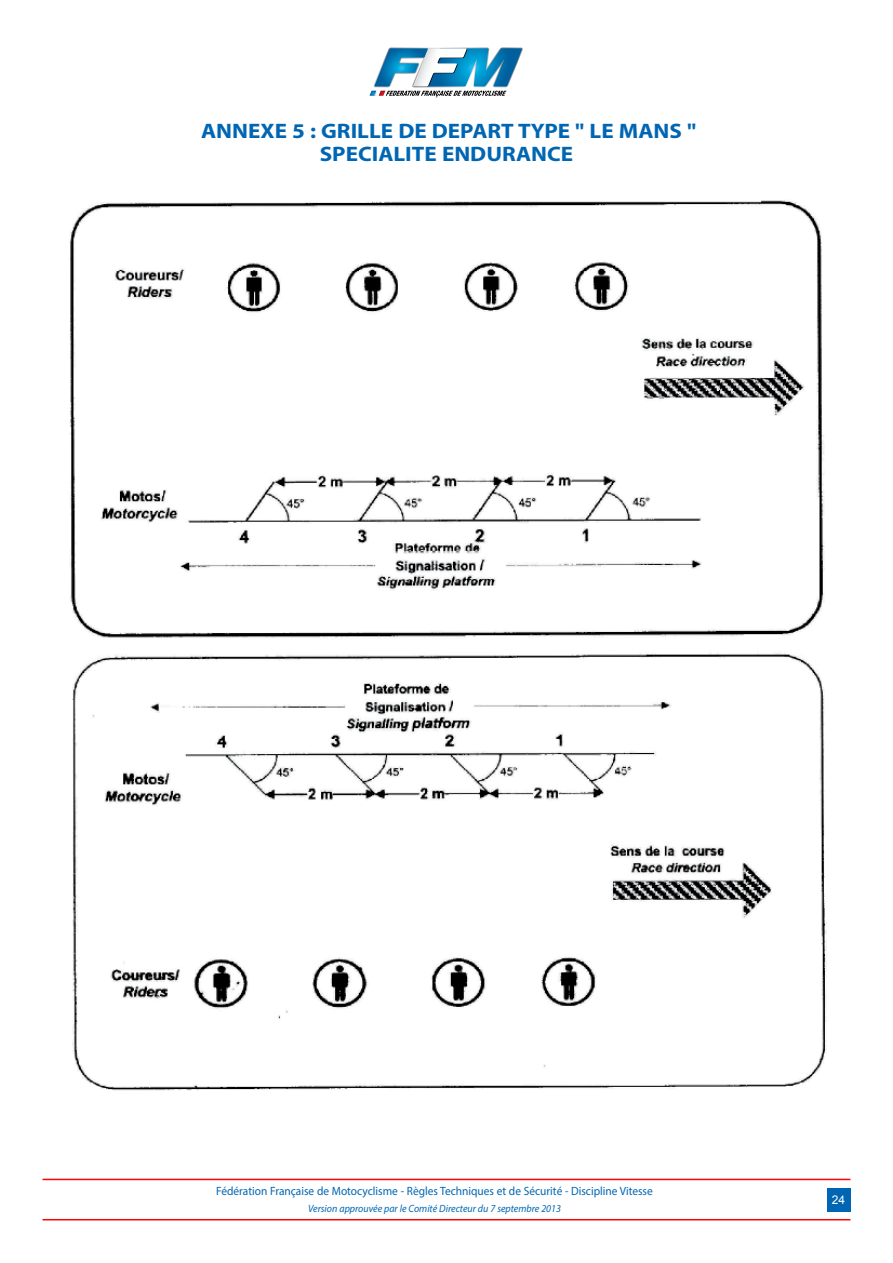
<style>
.page{position:relative;width:893px;height:1263px;background:#fff}
.page>*{position:absolute;margin:0;border:0;box-sizing:border-box;transform-origin:0 0}
.t1{font:700 21px/22.5px "Myriad Pro";color:#0066b3;text-align:center;scale:1.1 1}
.t2{font:12px "Myriad Pro";color:#0066b3;scale:.95 1}
.t3{font:12px "Arial";color:#fff}
.t4{font:italic 10.5px "Myriad Pro";color:#0066b3;scale:.95 1}
</style>
<div class="page">
<hr style="left:43px;top:1219px;width:807px;height:1px;background:#f00">
<hr style="left:43px;top:1179px;width:807px;height:1px;background:#f00">
<svg style="left:370px;top:47px;width:153px;height:50px"></svg>
<div style="left:827px;top:1188px;width:23px;height:24px;background:#0066b3"></div>
<img style="left:70px;top:200px;width:757px;height:891px">
<h1 class="t1" style="left:201px;top:119px;width:452px">ANNEXE 5 : GRILLE DE DEPART TYPE " LE MANS "<br>SPECIALITE ENDURANCE</h1>
<p class="t2" style="left:216px;top:1184px;width:461px">Fédération Française de Motocyclisme - Règles Techniques et de Sécurité - Discipline Vitesse</p>
<p class="t4" style="left:308px;top:1202px;width:268px">Version approuvée par le Comité Directeur du 7 septembre 2013</p>
<p class="t3" style="left:832px;top:1192px;width:15px">24</p>
</div>
